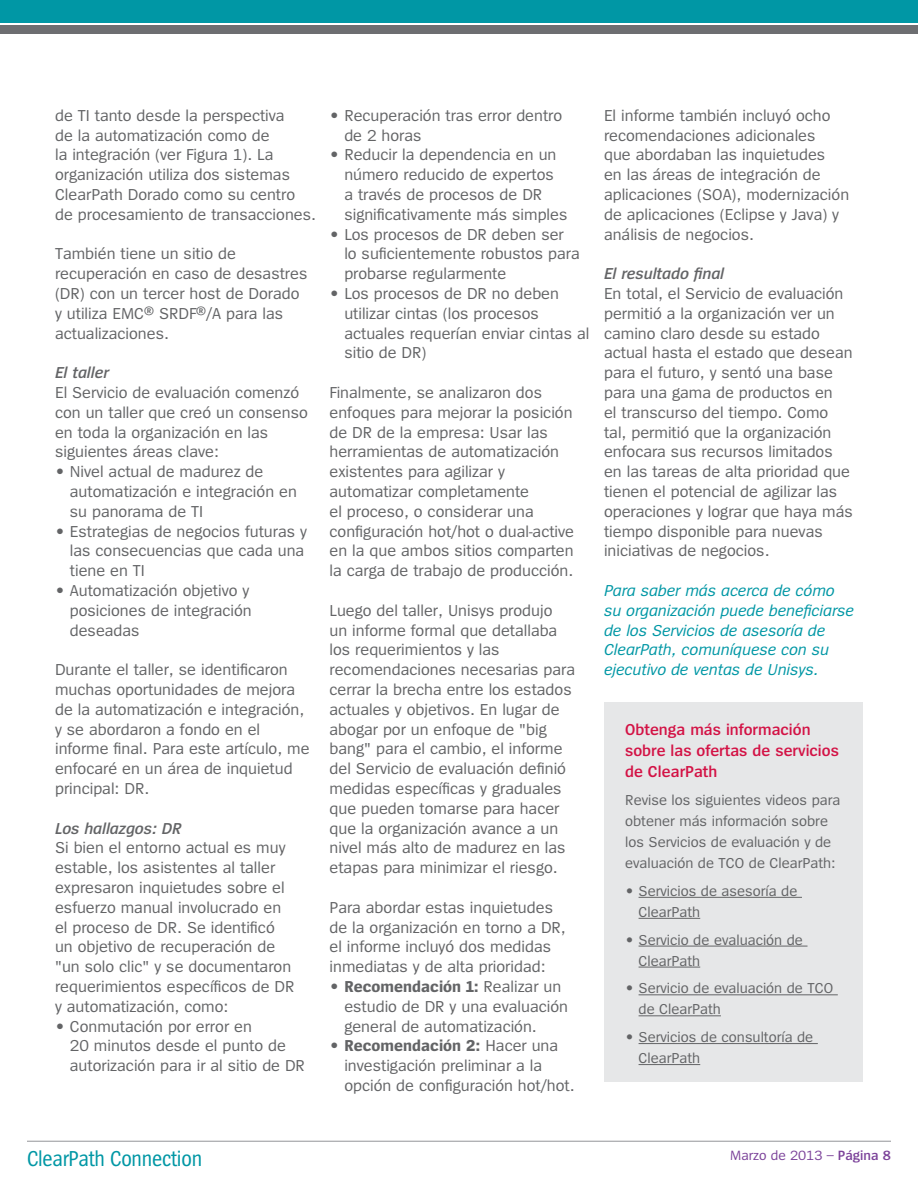
<style>
.page{position:relative;width:918px;height:1188px;background:#fff}
.page>*{position:absolute;margin:0;border:0;box-sizing:border-box;transform-origin:0 0}
.t1{font:22.5px "Spiegel Cd";letter-spacing:-.01em;color:#0097a5}
.t2{font:16.5px/19.8px "Spiegel";color:#636466}
.t3{font:italic 16.5px/19.8px "Spiegel";color:#0097a5}
.t4{font:600 16.5px/21px "Spiegel";color:#d31245}
.t5{font:italic 600 16.5px "Spiegel";color:#636466}
.t6{font:15px/21px "Spiegel";color:#636466}
.t7{font:13.95px "Spiegel";color:#7c439a}
.s1{font-weight:700}
.s2{font-weight:600}
</style>
<div class="page">
<div style="left:0;top:0;width:918px;height:22px;background:#0097a5"></div>
<div style="left:0;top:25px;width:918px;height:9px;background:#6d6e71"></div>
<hr style="left:27px;top:1141px;width:864px;height:1px;background:#939598">
<div style="left:604px;top:702px;width:259px;height:380px;background:#e6e7e8"></div>
<hr style="left:639px;top:897px;width:163px;height:1px;background:#636466">
<hr style="left:639px;top:918px;width:61px;height:1px;background:#636466">
<hr style="left:639px;top:946px;width:169px;height:1px;background:#636466">
<hr style="left:639px;top:967px;width:61px;height:1px;background:#636466">
<hr style="left:639px;top:994px;width:199px;height:1px;background:#636466">
<hr style="left:639px;top:1015px;width:82px;height:1px;background:#636466">
<hr style="left:639px;top:1043px;width:179px;height:1px;background:#636466">
<hr style="left:639px;top:1064px;width:61px;height:1px;background:#636466">
<p class="t2" style="left:55px;top:106px;width:262px">de TI tanto desde la perspectiva<br>de la automatización como de<br>la integración (ver Figura 1). La organización utiliza dos sistemas<br>ClearPath Dorado como su centro de procesamiento de transacciones.</p>
<p class="t2" style="left:55px;top:244px;width:254px">También tiene un sitio de recuperación en caso de desastres (DR) con un tercer host de Dorado y utiliza EMC® SRDF®/A para las actualizaciones.</p>
<p class="t5" style="left:55px;top:364px;width:55px">El taller</p>
<p class="t2" style="left:55px;top:383px;width:254px">El Servicio de evaluación comenzó con un taller que creó un consenso en toda la organización en las siguientes áreas clave:</p>
<p class="t2" style="left:70px;top:462px;width:229px;text-indent:-15px">• Nivel actual de madurez de automatización e integración en su panorama de TI</p>
<p class="t2" style="left:70px;top:522px;width:239px;text-indent:-15px">• Estrategias de negocios futuras y las consecuencias que cada una tiene en TI</p>
<p class="t2" style="left:70px;top:581px;width:183px;text-indent:-15px">• Automatización objetivo y posiciones de integración deseadas</p>
<p class="t2" style="left:55px;top:660px;width:256px">Durante el taller, se identificaron muchas oportunidades de mejora de la automatización e integración, y se abordaron a fondo en el informe final. Para este artículo, me enfocaré en un área de inquietud principal: DR.</p>
<p class="t5" style="left:55px;top:820px;width:128px">Los hallazgos: DR</p>
<p class="t2" style="left:55px;top:838px;width:241px">Si bien el entorno actual es muy estable, los asistentes al taller expresaron inquietudes sobre el esfuerzo manual involucrado en el proceso de DR. Se identificó un objetivo de recuperación de "un solo clic" y se documentaron requerimientos específicos de DR y automatización, como:</p>
<p class="t2" style="left:70px;top:1017px;width:237px;text-indent:-15px">• Conmutación por error en<br>20 minutos desde el punto de autorización para ir al sitio de DR</p>
<p class="t2" style="left:344px;top:106px;width:219px;text-indent:-15px">• Recuperación tras error dentro de 2 horas</p>
<p class="t2" style="left:344px;top:145px;width:225px;text-indent:-15px">• Reducir la dependencia en un número reducido de expertos<br>a través de procesos de DR significativamente más simples</p>
<p class="t2" style="left:344px;top:225px;width:237px;text-indent:-15px">• Los procesos de DR deben ser lo suficientemente robustos para probarse regularmente</p>
<p class="t2" style="left:344px;top:284px;width:247px;text-indent:-15px">• Los procesos de DR no deben utilizar cintas (los procesos actuales requerían enviar cintas al sitio de DR)</p>
<p class="t2" style="left:330px;top:383px;width:246px">Finalmente, se analizaron dos enfoques para mejorar la posición de DR de la empresa: Usar las herramientas de automatización existentes para agilizar y automatizar completamente<br>el proceso, o considerar una configuración hot/hot o dual-active en la que ambos sitios comparten la carga de trabajo de producción.</p>
<p class="t2" style="left:330px;top:601px;width:247px">Luego del taller, Unisys produjo<br>un informe formal que detallaba los requerimientos y las recomendaciones necesarias para cerrar la brecha entre los estados actuales y objetivos. En lugar de abogar por un enfoque de "big bang" para el cambio, el informe del Servicio de evaluación definió medidas específicas y graduales que pueden tomarse para hacer que la organización avance a un nivel más alto de madurez en las etapas para minimizar el riesgo.</p>
<p class="t2" style="left:330px;top:898px;width:238px">Para abordar estas inquietudes de la organización en torno a DR, el informe incluyó dos medidas inmediatas y de alta prioridad:</p>
<p class="t2" style="left:344px;top:977px;width:225px;text-indent:-15px">• <span class="s1">Recomendación 1:</span> Realizar un estudio de DR y una evaluación general de automatización.</p>
<p class="t2" style="left:344px;top:1036px;width:232px;text-indent:-15px">• <span class="s1">Recomendación 2:</span> Hacer una investigación preliminar a la opción de configuración hot/hot.</p>
<p class="t2" style="left:604px;top:106px;width:247px">El informe también incluyó ocho recomendaciones adicionales<br>que abordaban las inquietudes<br>en las áreas de integración de aplicaciones (SOA), modernización de aplicaciones (Eclipse y Java) y análisis de negocios.</p>
<p class="t5" style="left:604px;top:265px;width:122px">El resultado final</p>
<p class="t2" style="left:604px;top:284px;width:250px">En total, el Servicio de evaluación permitió a la organización ver un camino claro desde su estado actual hasta el estado que desean para el futuro, y sentó una base para una gama de productos en<br>el transcurso del tiempo. Como tal, permitió que la organización enfocara sus recursos limitados en las tareas de alta prioridad que tienen el potencial de agilizar las operaciones y lograr que haya más tiempo disponible para nuevas iniciativas de negocios.</p>
<p class="t3" style="left:604px;top:581px;width:252px">Para saber más acerca de cómo su organización puede beneficiarse de los Servicios de asesoría de<br>ClearPath, comuníquese con su ejecutivo de ventas de Unisys.</p>
<p class="t4" style="left:625px;top:720px;width:215px">Obtenga más información sobre las ofertas de servicios de ClearPath</p>
<p class="t6" style="left:625px;top:790px;width:217px">Revise los siguientes videos para obtener más información sobre los Servicios de evaluación y de evaluación de TCO de ClearPath:</p>
<p class="t6" style="left:639px;top:881px;width:160px;text-indent:-13px">• Servicios de asesoría de<br>ClearPath</p>
<p class="t6" style="left:639px;top:930px;width:166px;text-indent:-13px">• Servicio de evaluación de<br>ClearPath</p>
<p class="t6" style="left:639px;top:978px;width:196px;text-indent:-13px">• Servicio de evaluación de TCO de ClearPath</p>
<p class="t6" style="left:639px;top:1027px;width:176px;text-indent:-13px">• Servicios de consultoría de<br>ClearPath</p>
<h1 class="t1" style="left:27px;top:1148px;width:177px">ClearPath Connection</h1>
<p class="t7" style="left:730px;top:1148px;width:162px">Marzo de 2013 – <span class="s2">Página 8</span></p>
</div>
